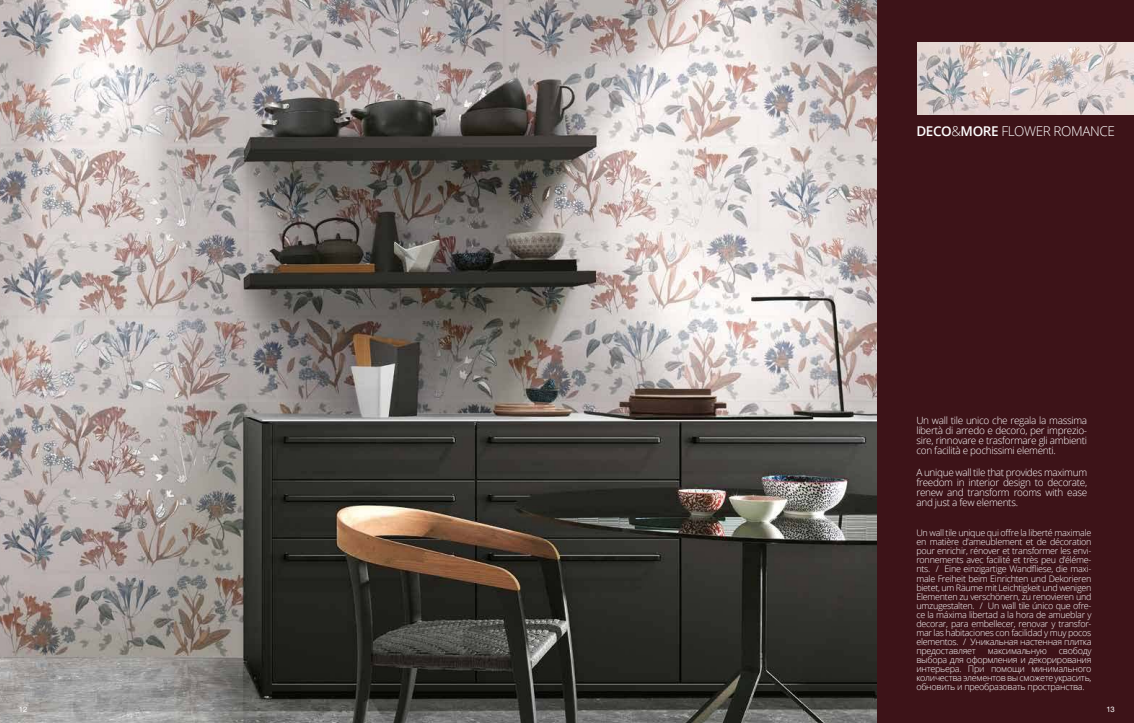
<style>
.page{position:relative;width:1134px;height:723px;background:#fff}
.page>*{position:absolute;margin:0;border:0;box-sizing:border-box;transform-origin:0 0}
.t1{font:300 13.5px "Open Sans";letter-spacing:-.03em;color:#fff}
.t2{font:300 10px/10px "Open Sans";letter-spacing:-.03em;color:#fff;text-align:justify}
.t3{font:300 9px/9px "Open Sans";letter-spacing:-.03em;color:#fff;text-align:justify}
.t4{font:7.7px "Helvetica Neue LT Com";color:#fff}
.s1{font-weight:600}
</style>
<div class="page">
<div style="left:567px;top:0;width:567px;height:723px;background:#3d1318"></div>
<img style="left:0;top:0;width:876px;height:723px">
<img style="left:918px;top:43px;width:216px;height:72px">
<h1 class="t1" style="left:916px;top:123px;width:200px"><span class="s1">DECO</span>&amp;<span class="s1">MORE</span> FLOWER ROMANCE</h1>
<p class="t2" style="left:916px;top:415px;width:172px">Un wall tile unico che regala la massima libertà di arredo e decoro, per imprezio&shy;sire, rinnovare e trasformare gli ambienti con facilità e pochissimi elementi.</p>
<p class="t2" style="left:916px;top:467px;width:172px">A unique wall tile that provides maximum freedom in interior design to decorate, renew and transform rooms with ease and just a few elements.</p>
<p class="t3" style="left:916px;top:528px;width:177px">Un wall tile unique qui offre la liberté maximale en matière d’ameublement et de décoration pour enrichir, rénover et transformer les envi&shy;ronnements avec facilité et très peu d’éléme&shy;nts. / Eine einzigartige Wandfliese, die maxi&shy;male Freiheit beim Einrichten und Dekorieren bietet, um Räume mit Leichtigkeit und wenigen Elementen zu verschönern, zu renovieren und umzugestalten. / Un wall tile único que ofre&shy;ce la máxima libertad a la hora de amueblar y decorar, para embellecer, renovar y transfor&shy;mar las habitaciones con facilidad y muy pocos elementos. / Уникальная настенная плитка предоставляет</p>
<p class="t3" style="left:916px;top:645px;width:177px;text-indent:143px">свободу выбора для оформления и декорирования интерьера. При помощи минимального количества элементов вы сможете украсить, обновить и преобразовать пространства.</p>
<p class="t3" style="left:988px;top:645px;width:61px">максимальную</p>
<p class="t4" style="left:19px;top:704px;width:10px">12</p>
<p class="t4" style="left:1106px;top:704px;width:10px">13</p>
</div>
